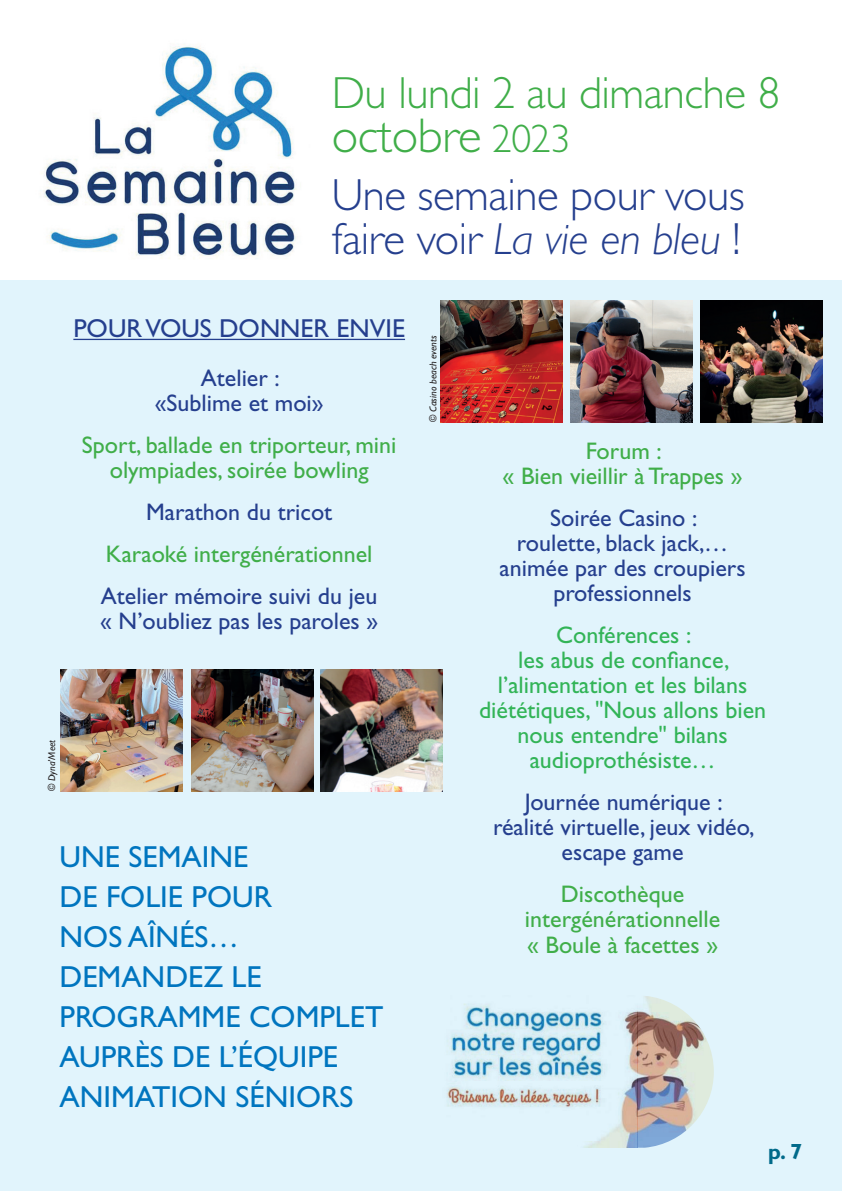
<style>
.page{position:relative;width:842px;height:1191px;background:#fff}
.page>*{position:absolute;margin:0;border:0;box-sizing:border-box;transform-origin:0 0}
.t1{font:300 49px "Gill Sans Std";letter-spacing:-.01em;color:#40ae49}
.t2{font:300 45px/44.4px "Gill Sans Std";letter-spacing:-.01em;color:#253f8e}
.t3{font:300 45px "Gill Sans Std";letter-spacing:-.01em;color:#40ae49}
.t4{font:30.4px/40px "Gill Sans Std";color:#0075bf}
.t5{font:26px "Gill Sans Std";color:#253f8e}
.t6{font:24px/25px "Gill Sans Std";color:#253f8e;text-align:center}
.t7{font:24px/25px "Gill Sans Std";color:#40ae49;text-align:center}
.t8{font:24px/25px "Gill Sans Std";color:#32b457;text-align:center}
.t9{font:700 22px "Gill Sans Std";color:#016a8a}
.t10{font:italic 10px "Gill Sans Std";color:#231f20}
.s1{font-size:39.8px}
.s2{font-style:italic}
</style>
<div class="page">
<div style="left:0;top:281px;width:842px;height:910px;background:#e1f4fc"></div>
<img style="left:35px;top:44px;width:278px;height:237px">
<img style="left:447px;top:996px;width:267px;height:151px">
<img style="left:191px;top:669px;width:122px;height:122px">
<img style="left:321px;top:669px;width:122px;height:122px">
<img style="left:61px;top:669px;width:122px;height:122px">
<img style="left:571px;top:300px;width:122px;height:122px">
<img style="left:700px;top:300px;width:122px;height:122px">
<img style="left:440px;top:300px;width:122px;height:122px">
<hr style="left:73px;top:339px;width:332px;height:1px;background:#253f8e">
<h2 class="t3" style="left:332px;top:67px;width:450px">Du lundi 2 au dimanche 8</h2>
<h1 class="t1" style="left:332px;top:108px;width:240px">octobre <span class="s1">2023</span></h1>
<h2 class="t2" style="left:332px;top:173px;width:415px">Une semaine pour vous faire voir <span class="s2">La vie en bleu</span> !</h2>
<p class="t5" style="left:73px;top:313px;width:333px">POUR VOUS DONNER ENVIE</p>
<p class="t6" style="left:155px;top:366px;width:170px">Atelier : «Sublime et moi»</p>
<p class="t7" style="left:82px;top:433px;width:316px">Sport, ballade en triporteur, mini olympiades, soirée bowling</p>
<p class="t6" style="left:146px;top:500px;width:188px">Marathon du tricot</p>
<p class="t7" style="left:106px;top:542px;width:268px">Karaoké intergénérationnel</p>
<p class="t6" style="left:100px;top:584px;width:280px;text-align:left">Atelier mémoire suivi du jeu « N’oubliez pas les paroles »</p>
<p class="t10" style="left:427px;top:422px;width:88px;rotate:-90deg">© Casino beach events</p>
<p class="t10" style="left:46px;top:791px;width:53px;rotate:-90deg">© Dyna’Meet</p>
<p class="t4" style="left:60px;top:837px;width:325px">UNE SEMAINE<br>DE FOLIE POUR<br>NOS AÎNÉS…<br>DEMANDEZ LE<br>PROGRAMME COMPLET<br>AUPRÈS DE L’ÉQUIPE<br>ANIMATION SÉNIORS</p>
<p class="t7" style="left:503px;top:439px;width:241px">Forum :<br>« Bien vieillir à Trappes »</p>
<p class="t6" style="left:500px;top:506px;width:247px">Soirée Casino :<br>roulette, black jack,… animée par des croupiers professionnels</p>
<p class="t8" style="left:479px;top:623px;width:289px">Conférences :<br>les abus de confiance, l’alimentation et les bilans diététiques, "Nous allons bien nous entendre" bilans audioprothésiste…</p>
<p class="t6" style="left:493px;top:790px;width:263px">Journée numérique : réalité virtuelle, jeux vidéo, escape game</p>
<p class="t7" style="left:525px;top:882px;width:197px">Discothèque intergénérationnelle « Boule à facettes »</p>
<p class="t9" style="left:768px;top:1138px;width:36px">p. 7</p>
</div>
